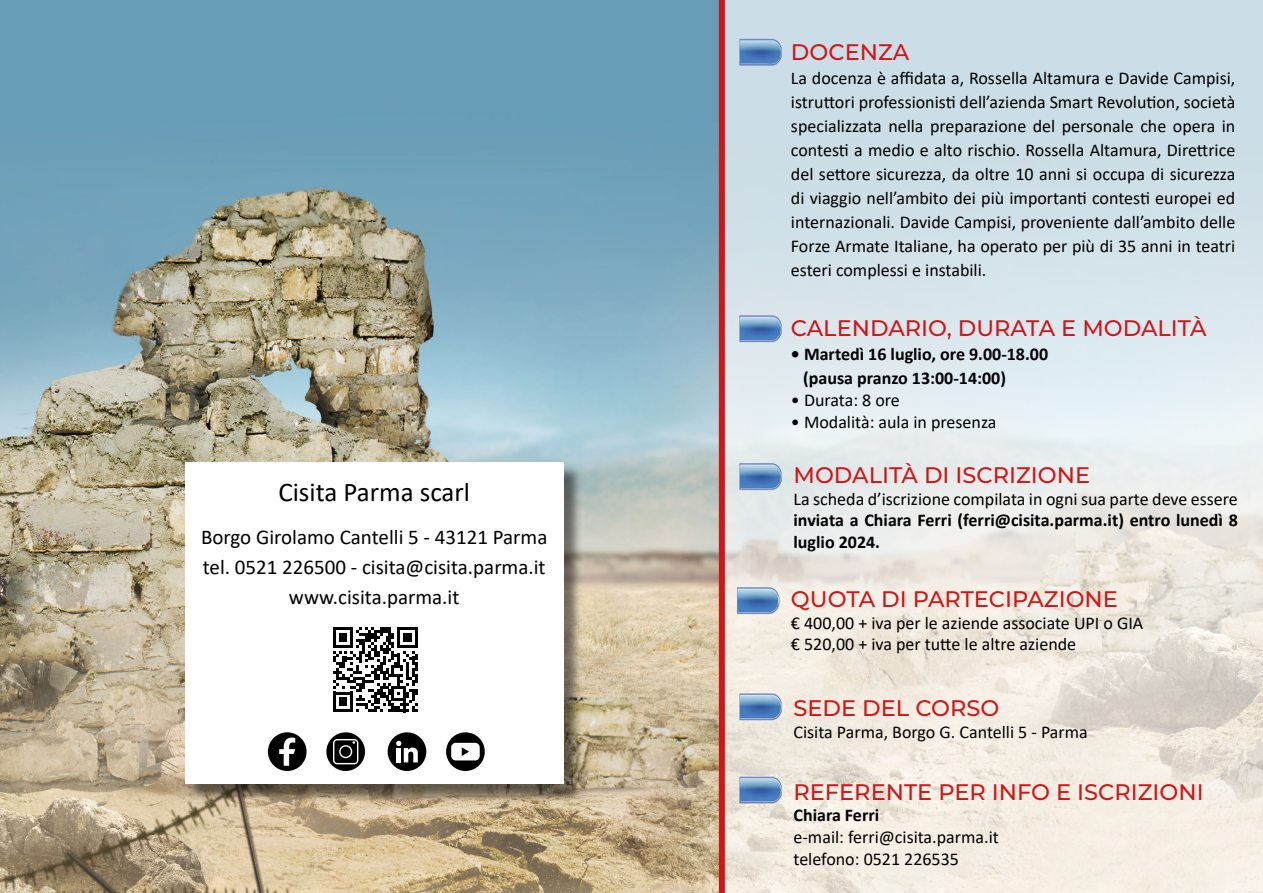
<style>
.page{position:relative;width:1263px;height:893px;background:#fff}
.page>*{position:absolute;margin:0;border:0;box-sizing:border-box;transform-origin:0 0}
.t1{font:27px "Calibri";color:#000}
.t2{font:500 22.5px "Montserrat";color:#cd1719}
.t3{font:21px "Calibri";color:#000}
.t4{font:18px/24px "Calibri";color:#000;text-align:justify}
.t5{font:700 18px/21.6px "Calibri";color:#000;text-align:justify}
.s1{font-weight:400}
</style>
<div class="page">
<img style="left:0;top:0;width:719px;height:893px">
<svg style="left:725px;top:0;width:538px;height:893px;background:#e0e6e5"></svg>
<div style="left:719px;top:0;width:6px;height:893px;background:#cd1719"></div>
<svg style="left:739px;top:315px;width:43px;height:27px"></svg>
<svg style="left:739px;top:463px;width:43px;height:27px"></svg>
<svg style="left:739px;top:693px;width:43px;height:27px"></svg>
<svg style="left:739px;top:39px;width:43px;height:27px"></svg>
<svg style="left:739px;top:777px;width:43px;height:27px"></svg>
<svg style="left:737px;top:587px;width:42px;height:27px"></svg>
<div style="left:187px;top:464px;width:395px;height:338px;background:#000;opacity:.5"></div>
<div style="left:185px;top:462px;width:378px;height:321px;background:#fff"></div>
<svg style="left:446px;top:732px;width:39px;height:39px"></svg>
<div style="left:451px;top:743px;width:29px;height:17px;background:#fff;border-radius:5px"></div>
<svg style="left:462px;top:747px;width:7px;height:9px"></svg>
<svg style="left:326px;top:732px;width:39px;height:39px"></svg>
<svg style="left:333px;top:739px;width:25px;height:25px"></svg>
<div style="left:268px;top:732px;width:39px;height:39px;background:#000;border-radius:19px"></div>
<svg style="left:279px;top:737px;width:16px;height:29px"></svg>
<div style="left:388px;top:732px;width:38px;height:39px;background:#000;border-radius:19px"></div>
<svg style="left:396px;top:741px;width:22px;height:21px"></svg>
<svg style="left:333px;top:627px;width:85px;height:85px"></svg>
<p class="t1" style="left:278px;top:473px;width:193px">Cisita Parma scarl</p>
<p class="t3" style="left:201px;top:523px;width:348px">Borgo Girolamo Cantelli 5 - 43121 Parma</p>
<p class="t3" style="left:203px;top:553px;width:344px">tel. 0521 226500 - cisita@cisita.parma.it</p>
<p class="t3" style="left:289px;top:583px;width:172px">www.cisita.parma.it</p>
<p class="t2" style="left:791px;top:36px;width:120px">DOCENZA</p>
<p class="t4" style="left:791px;top:66px;width:446px">La docenza è affidata a, Rossella Altamura e Davide Campisi, istruttori professionisti dell’azienda Smart Revolution, società specializzata nella preparazione del personale che opera in contesti a medio e alto rischio. Rossella Altamura, Direttrice del settore sicurezza, da oltre 10 anni si occupa di sicurezza di viaggio nell’ambito dei più importanti contesti europei ed internazionali. Davide Campisi, proveniente dall’ambito delle Forze Armate Italiane, ha operato per più di 35 anni in teatri esteri complessi e instabili.</p>
<p class="t2" style="left:791px;top:313px;width:417px">CALENDARIO, DURATA E MODALITÀ</p>
<p class="t5" style="left:791px;top:343px;width:259px">• Martedì 16 luglio, ore 9.00-18.00</p>
<p class="t5" style="left:803px;top:367px;width:204px">(pausa pranzo 13:00-14:00)</p>
<p class="t4" style="left:791px;top:388px;width:110px">• Durata: 8 ore</p>
<p class="t4" style="left:791px;top:409px;width:207px">• Modalità: aula in presenza</p>
<p class="t2" style="left:793px;top:459px;width:298px">MODALITÀ DI ISCRIZIONE</p>
<p class="t5" style="left:793px;top:488px;width:446px"><span class="s1">La scheda d’iscrizione compilata in ogni sua parte deve essere </span>inviata a Chiara Ferri (ferri@cisita.parma.it) entro lunedì 8 luglio 2024.</p>
<p class="t2" style="left:791px;top:583px;width:328px">QUOTA DI PARTECIPAZIONE</p>
<p class="t4" style="left:791px;top:610px;width:354px">€ 400,00 + iva per le aziende associate UPI o GIA</p>
<p class="t4" style="left:791px;top:632px;width:287px">€ 520,00 + iva per tutte le altre aziende</p>
<p class="t2" style="left:793px;top:692px;width:207px">SEDE DEL CORSO</p>
<p class="t4" style="left:793px;top:719px;width:296px">Cisita Parma, Borgo G. Cantelli 5 - Parma</p>
<p class="t2" style="left:793px;top:776px;width:412px">REFERENTE PER INFO E ISCRIZIONI</p>
<p class="t5" style="left:793px;top:804px;width:87px">Chiara Ferri</p>
<p class="t4" style="left:793px;top:825px;width:207px">e-mail: ferri@cisita.parma.it</p>
<p class="t4" style="left:793px;top:846px;width:167px">telefono: 0521 226535</p>
</div>
